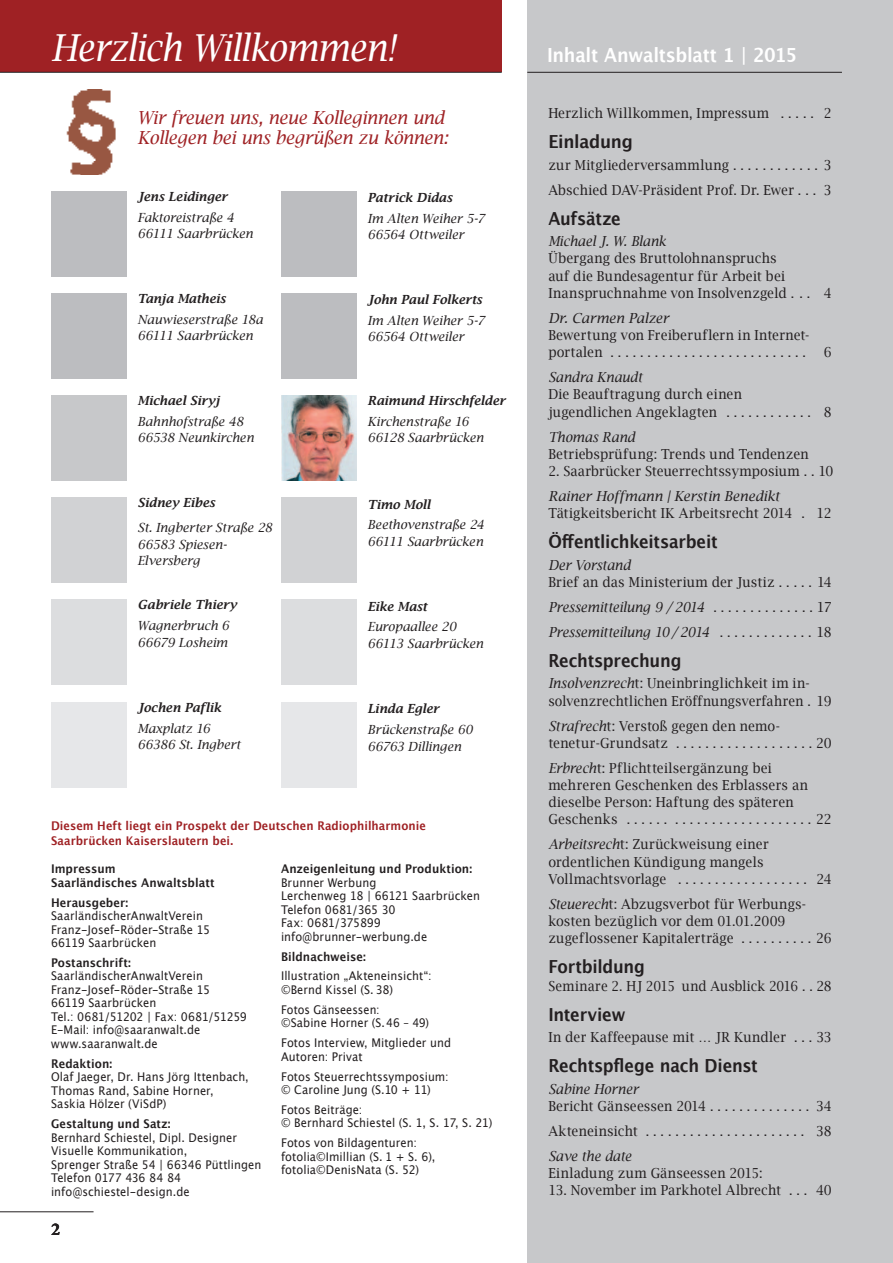
<style>
.page{position:relative;width:893px;height:1263px;background:#fff}
.page>*{position:absolute;margin:0;border:0;box-sizing:border-box;transform-origin:0 0}
.t1{font:italic 37.2px "Lucida Bright";letter-spacing:-.015em;color:#fff;scale:.91 1}
.t2{font:700 19.5px "Lucida Grande";letter-spacing:-.015em;color:#fff;scale:.91 1}
.t3{font:700 18px "Lucida Grande";letter-spacing:-.015em;color:#231f20;scale:.91 1}
.t4{font:italic 18px/19.5px "Lucida Bright";letter-spacing:-.015em;color:#9f2124;scale:.96 1}
.t5{font:700 18px "Lucida Grande";letter-spacing:-.015em;color:#231f20;scale:.94 1}
.t6{font:700 18px "Minion Pro";color:#231f20}
.t7{font:13.8px/17.2px "Lucida Bright";letter-spacing:.015em;color:#231f20;scale:.94 1}
.t8{font:italic 13.8px "Lucida Bright";color:#231f20;scale:.94 1}
.t9{font:italic 13.8px "Lucida Bright";color:#231f20}
.t10{font:13.8px "Lucida Bright";letter-spacing:.015em;color:#231f20;scale:.92 1}
.t11{font:italic 12.6px/16.5px "Lucida Bright";color:#231f20}
.t12{font:italic 600 12.6px "Lucida Bright";letter-spacing:.005em;color:#231f20}
.t13{font:12px/13.5px "Lucida Grande";letter-spacing:.005em;color:#231f20;scale:.93 1}
.t14{font:700 12px/13.5px "Lucida Grande";letter-spacing:.005em;color:#231f20;scale:.93 1}
.t15{font:700 12px/15px "Lucida Grande";letter-spacing:.005em;color:#9f2124;scale:.92 1}
.t16{font:12px/13.5px "Lucida Grande";letter-spacing:.005em;color:#231f20;scale:.91 1}
.s1{font-style:italic}
</style>
<div class="page">
<div style="left:527px;top:72px;width:366px;height:1191px;background:#c7c8ca"></div>
<hr style="left:0;top:1211px;width:94px;height:1px;background:#231f20">
<div style="left:527px;top:0;width:366px;height:74px;background:#c7c8ca"></div>
<hr style="left:527px;top:72px;width:315px;height:1px;background:#231f20">
<div style="left:51px;top:497px;width:76px;height:86px;background:#d1d2d4"></div>
<div style="left:51px;top:600px;width:76px;height:85px;background:#dcdddf"></div>
<div style="left:51px;top:702px;width:76px;height:85px;background:#e6e7e9"></div>
<div style="left:51px;top:395px;width:76px;height:85px;background:#c7c8ca"></div>
<div style="left:0;top:0;width:502px;height:72px;background:#9f2124"></div>
<hr style="left:0;top:72px;width:502px;height:1px;background:#231f20">
<div style="left:51px;top:293px;width:76px;height:85px;background:#bcbdc0"></div>
<div style="left:51px;top:191px;width:76px;height:85px;background:#bcbdc0"></div>
<div style="left:281px;top:191px;width:76px;height:85px;background:#bcbdc0"></div>
<div style="left:281px;top:497px;width:76px;height:86px;background:#d1d2d4"></div>
<div style="left:281px;top:600px;width:76px;height:85px;background:#dcdddf"></div>
<div style="left:281px;top:702px;width:76px;height:85px;background:#e6e7e9"></div>
<img style="left:281px;top:396px;width:76px;height:85px">
<div style="left:281px;top:293px;width:76px;height:85px;background:#bcbdc0"></div>
<img style="left:66px;top:90px;width:50px;height:84px">
<h1 class="t1" style="left:51px;top:26px;width:380px">Herzlich Willkommen!</h1>
<h3 class="t4" style="left:138px;top:108px;width:325px">Wir freuen uns, neue Kolleginnen und<br>Kollegen bei uns begrüßen zu können:</h3>
<p class="t12" style="left:138px;top:189px;width:91px">Jens Leidinger</p>
<p class="t11" style="left:138px;top:209px;width:117px">Faktoreistraße 4<br>66111 Saarbrücken</p>
<p class="t12" style="left:138px;top:291px;width:90px">Tanja Matheis</p>
<p class="t11" style="left:138px;top:311px;width:127px">Nauwieserstraße 18a<br>66111 Saarbrücken</p>
<p class="t12" style="left:138px;top:393px;width:84px">Michael Siryj</p>
<p class="t11" style="left:138px;top:413px;width:118px">Bahnhofstraße 48<br>66538 Neunkirchen</p>
<p class="t12" style="left:138px;top:496px;width:79px">Sidney Eibes</p>
<p class="t11" style="left:138px;top:519px;width:136px">St. Ingberter Straße 28<br>66583 Spiesen-<br>Elversberg</p>
<p class="t12" style="left:138px;top:598px;width:101px">Gabriele Thiery</p>
<p class="t11" style="left:138px;top:617px;width:93px">Wagnerbruch 6<br>66679 Losheim</p>
<p class="t12" style="left:138px;top:700px;width:85px">Jochen Paflik</p>
<p class="t11" style="left:138px;top:720px;width:105px">Maxplatz 16<br>66386 St. Ingbert</p>
<p class="t12" style="left:368px;top:190px;width:86px">Patrick Didas</p>
<p class="t11" style="left:368px;top:210px;width:119px">Im Alten Weiher 5-7<br>66564 Ottweiler</p>
<p class="t12" style="left:368px;top:292px;width:116px">John Paul Folkerts</p>
<p class="t11" style="left:368px;top:312px;width:119px">Im Alten Weiher 5-7<br>66564 Ottweiler</p>
<p class="t12" style="left:368px;top:393px;width:139px">Raimund Hirschfelder</p>
<p class="t11" style="left:368px;top:413px;width:118px">Kirchenstraße 16<br>66128 Saarbrücken</p>
<p class="t12" style="left:368px;top:497px;width:64px">Timo Moll</p>
<p class="t11" style="left:368px;top:516px;width:118px">Beethovenstraße 24<br>66111 Saarbrücken</p>
<p class="t12" style="left:368px;top:599px;width:61px">Eike Mast</p>
<p class="t11" style="left:368px;top:619px;width:117px">Europaallee 20<br>66113 Saarbrücken</p>
<p class="t12" style="left:368px;top:702px;width:73px">Linda Egler</p>
<p class="t11" style="left:368px;top:721px;width:107px">Brückenstraße 60<br>66763 Dillingen</p>
<p class="t15" style="left:51px;top:818px;width:409px">Diesem Heft liegt ein Prospekt der Deutschen Radiophilharmonie<br>Saarbrücken Kaiserslautern bei.</p>
<p class="t14" style="left:51px;top:862px;width:177px">Impressum<br>Saarländisches Anwaltsblatt</p>
<p class="t14" style="left:51px;top:895px;width:85px">Herausgeber:</p>
<p class="t13" style="left:51px;top:909px;width:173px">SaarländischerAnwaltVerein<br>Franz-Josef-Röder-Straße 15<br>66119 Saarbrücken</p>
<p class="t14" style="left:51px;top:956px;width:87px">Postanschrift:</p>
<p class="t13" style="left:51px;top:969px;width:212px">SaarländischerAnwaltVerein<br>Franz-Josef-Röder-Straße 15<br>66119 Saarbrücken<br>Tel.: 0681/51202 | Fax: 0681/51259<br>E-Mail: info@saaranwalt.de www.saaranwalt.de</p>
<p class="t14" style="left:51px;top:1057px;width:67px">Redaktion:</p>
<p class="t13" style="left:51px;top:1070px;width:214px">Olaf Jaeger, Dr. Hans Jörg Ittenbach,<br>Thomas Rand, Sabine Horner,<br>Saskia Hölzer (ViSdP)</p>
<p class="t14" style="left:51px;top:1117px;width:130px">Gestaltung und Satz:</p>
<p class="t13" style="left:51px;top:1131px;width:228px">Bernhard Schiestel, Dipl. Designer<br>Visuelle Kommunikation,<br>Sprenger Straße 54 | 66346 Püttlingen<br>Telefon 0177 436 84 84 info@schiestel-design.de</p>
<h3 class="t6" style="left:51px;top:1219px;width:10px">2</h3>
<p class="t14" style="left:281px;top:862px;width:207px">Anzeigenleitung und Produktion:</p>
<p class="t13" style="left:281px;top:876px;width:216px">Brunner Werbung<br>Lerchenweg 18 | 66121 Saarbrücken<br>Telefon 0681/365 30<br>Fax: 0681/375899 info@brunner-werbung.de</p>
<p class="t14" style="left:281px;top:949px;width:93px">Bildnachweise:</p>
<p class="t13" style="left:281px;top:969px;width:163px">Illustration „Akteneinsicht“: ©Bernd Kissel (S. 38)</p>
<p class="t16" style="left:281px;top:1003px;width:164px">Fotos Gänseessen:<br>©Sabine Horner (S. 46 – 49)</p>
<p class="t13" style="left:281px;top:1036px;width:184px">Fotos Interview, Mitglieder und<br>Autoren: Privat</p>
<p class="t13" style="left:281px;top:1070px;width:182px">Fotos Steuerrechtssymposium: © Caroline Jung (S.10 + 11)</p>
<p class="t13" style="left:281px;top:1103px;width:229px">Fotos Beiträge:<br>© Bernhard Schiestel (S. 1, S. 17, S. 21)</p>
<p class="t13" style="left:281px;top:1136px;width:167px">Fotos von Bildagenturen: fotolia©Imillian (S. 1 + S. 6), fotolia©DenisNata (S. 52)</p>
<h2 class="t2" style="left:547px;top:39px;width:276px">Inhalt Anwaltsblatt 1 | 2015</h2>
<p class="t7" style="left:548px;top:105px;width:303px">Herzlich Willkommen, Impressum . . . . . 2</p>
<h3 class="t5" style="left:548px;top:127px;width:92px">Einladung</h3>
<p class="t7" style="left:548px;top:152px;width:303px;line-height:24.9px">zur Mitgliederversammlung . . . . . . . . . . . . 3<br>Abschied DAV-Präsident Prof. Dr. Ewer . . . 3</p>
<h3 class="t3" style="left:548px;top:204px;width:81px">Aufsätze</h3>
<p class="t8" style="left:548px;top:233px;width:127px">Michael J. W. Blank</p>
<p class="t7" style="left:548px;top:250px;width:303px">Übergang des Bruttolohnanspruchs<br>auf die Bundesagentur für Arbeit bei<br>Inanspruchnahme von Insolvenzgeld . . . 4</p>
<p class="t9" style="left:548px;top:310px;width:122px">Dr. Carmen Palzer</p>
<p class="t7" style="left:548px;top:326px;width:279px">Bewertung von Freiberuflern in Internet&shy;portalen . . . . . . . . . . . . . . . . . . . . . . . . . . .</p>
<p class="t7" style="left:824px;top:344px;width:10px">6</p>
<p class="t8" style="left:548px;top:369px;width:101px">Sandra Knaudt</p>
<p class="t7" style="left:548px;top:386px;width:303px">Die Beauftragung durch einen<br>jugendlichen Angeklagten . . . . . . . . . . . . 8</p>
<p class="t8" style="left:548px;top:429px;width:94px">Thomas Rand</p>
<p class="t7" style="left:548px;top:445px;width:279px">Betriebsprüfung: Trends und Tendenzen</p>
<p class="t7" style="left:548px;top:463px;width:305px">2. Saarbrücker Steuerrechtssymposium . . 10</p>
<p class="t9" style="left:548px;top:488px;width:233px">Rainer Hoffmann | Kerstin Benedikt</p>
<p class="t7" style="left:548px;top:505px;width:303px">Tätigkeitsbericht IK Arbeitsrecht 2014 . 12</p>
<h3 class="t3" style="left:548px;top:527px;width:188px">Öffentlichkeitsarbeit</h3>
<p class="t8" style="left:548px;top:557px;width:89px">Der Vorstand</p>
<p class="t7" style="left:548px;top:570px;width:303px;line-height:24.9px;text-align:justify">Brief an das Ministerium der Justiz . . . . . 14<br><span class="s1">Pressemitteilung 9 / 2014</span> . . . . . . . . . . . . . . 17<br><span class="s1">Pressemitteilung 10 / 2014</span> . . . . . . . . . . . . . 18</p>
<h3 class="t3" style="left:548px;top:646px;width:148px">Rechtsprechung</h3>
<p class="t7" style="left:548px;top:675px;width:303px"><span class="s1">Insolvenzrech</span>t: Uneinbringlichkeit im in&shy;solvenzrechtlichen Eröffnungsverfahren . 19</p>
<p class="t7" style="left:548px;top:717px;width:303px"><span class="s1">Strafrech</span>t: Verstoß gegen den nemo&shy;tenetur-Grundsatz . . . . . . . . . . . . . . . . . . . 20</p>
<p class="t7" style="left:548px;top:759px;width:303px"><span class="s1">Erbrech</span>t: Pflichtteilsergänzung bei mehreren Geschenken des Erblassers an dieselbe Person: Haftung des späteren Geschenks . . . . . . . . . . . . . . . . . . . . . . . . . 22</p>
<p class="t7" style="left:548px;top:836px;width:303px"><span class="s1">Arbeitsrech</span>t: Zurückweisung einer ordentlichen Kündigung mangels<br>Vollmachtsvorlage . . . . . . . . . . . . . . . . . . 24</p>
<p class="t7" style="left:548px;top:895px;width:303px"><span class="s1">Steuerech</span>t: Abzugsverbot für Werbungs&shy;kosten bezüglich vor dem 01.01.2009 zugeflossener Kapitalerträge . . . . . . . . . . 26</p>
<h3 class="t3" style="left:548px;top:952px;width:108px">Fortbildung</h3>
<p class="t10" style="left:548px;top:978px;width:310px">Seminare 2. HJ 2015 und Ausblick 2016 . . 28</p>
<h3 class="t3" style="left:548px;top:999px;width:86px">Interview</h3>
<p class="t7" style="left:548px;top:1028px;width:303px">In der Kaffeepause mit … JR Kundler . . . 33</p>
<h3 class="t3" style="left:548px;top:1051px;width:232px">Rechtspflege nach Dienst</h3>
<p class="t8" style="left:548px;top:1081px;width:97px">Sabine Horner</p>
<p class="t7" style="left:548px;top:1093px;width:303px;line-height:24.9px">Bericht Gänseessen 2014 . . . . . . . . . . . . . . 34<br>Akteneinsicht . . . . . . . . . . . . . . . . . . . . . . 38</p>
<p class="t8" style="left:548px;top:1148px;width:90px">Save the date</p>
<p class="t7" style="left:548px;top:1164px;width:229px">Einladung zum Gänseessen 2015:</p>
<p class="t7" style="left:548px;top:1181px;width:303px">13. November im Parkhotel Albrecht . . . 40</p>
</div>
